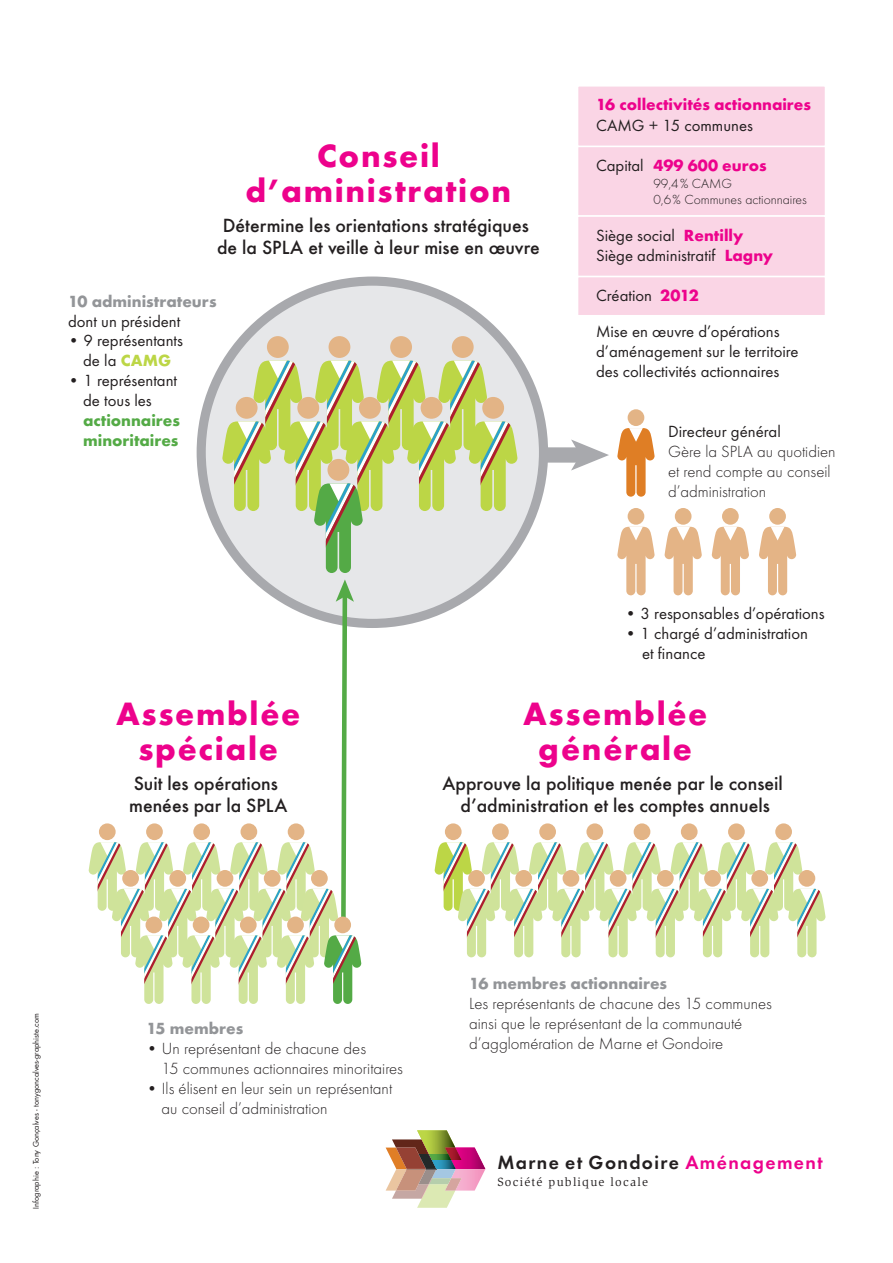
<style>
.page{position:relative;width:893px;height:1263px;background:#fff}
.page>*{position:absolute;margin:0;border:0;box-sizing:border-box;transform-origin:0 0}
.t1{font:700 33.6px/35.1px "Futura T";letter-spacing:.05em;color:#ed028c;text-align:center}
.t2{font:500 19.8px/21.3px "Futura T";color:#231f20}
.t3{font:600 19.65px "Futura T";letter-spacing:.07em;color:#231f20}
.t4{font:300 16.8px/19.8px "Futura T";color:#231f20}
.t5{font:16.8px/19.8px "Futura T";color:#231f20}
.t6{font:700 16.8px/20.9px "Futura T";color:#ed028c}
.t7{font:700 16.8px/19.8px "Futura T";color:#54aa46}
.t8{font:700 16.8px/19.8px "Futura T";color:#939598}
.t9{font:300 13.8px/16.8px "Futura T";color:#231f20}
.t10{font:12.3px "Slimbach";letter-spacing:.1em;color:#231f20}
.t11{font:7.5px "Futura";color:#231f20}
.s1{font-weight:400;color:#231f20}
.s2{font-weight:700;color:#bcd646}
.s3{font-weight:700;color:#ed028c}
.s4{font-weight:400}
.s5{font-weight:700;color:#939598}
.s6{color:#ed028c}
</style>
<div class="page">
<div style="left:521px;top:447px;width:61px;height:16px;background:#a8a9ad"></div>
<svg style="left:571px;top:439px;width:38px;height:31px"></svg>
<div style="left:201px;top:281px;width:342px;height:342px;background:#e6e7e9;border-radius:50%"></div>
<div style="left:197px;top:276px;width:351px;height:352px;border:9px solid #a8a9ad;border-radius:50%"></div>
<div style="left:577px;top:146px;width:249px;height:71px;background:#fad5e5;border:2px solid #fff"></div>
<div style="left:577px;top:215px;width:249px;height:62px;background:#fad5e5;border:2px solid #fff"></div>
<div style="left:578px;top:86px;width:247px;height:60px;background:#fad5e5"></div>
<div style="left:577px;top:85px;width:249px;height:62px;border:2px solid #fff"></div>
<div style="left:577px;top:276px;width:249px;height:40px;background:#fad5e5;border:2px solid #fff"></div>
<svg style="left:89px;top:579px;width:272px;height:425px"></svg>
<div style="left:334px;top:916px;width:17px;height:17px;background:#e3b486;border-radius:50%"></div>
<svg style="left:617px;top:428px;width:38px;height:69px"></svg>
<div style="left:628px;top:409px;width:16px;height:17px;background:#e3b486;border-radius:50%"></div>
<svg style="left:617px;top:527px;width:38px;height:68px"></svg>
<div style="left:628px;top:508px;width:16px;height:17px;background:#e3b486;border-radius:50%"></div>
<svg style="left:665px;top:527px;width:37px;height:68px"></svg>
<div style="left:675px;top:508px;width:16px;height:17px;background:#e3b486;border-radius:50%"></div>
<svg style="left:712px;top:527px;width:37px;height:68px"></svg>
<div style="left:722px;top:508px;width:17px;height:17px;background:#e3b486;border-radius:50%"></div>
<svg style="left:759px;top:527px;width:37px;height:68px"></svg>
<div style="left:769px;top:508px;width:17px;height:17px;background:#e3b486;border-radius:50%"></div>
<div style="left:445px;top:823px;width:17px;height:17px;background:#e3b486;border-radius:50%"></div>
<div style="left:492px;top:823px;width:17px;height:17px;background:#e3b486;border-radius:50%"></div>
<div style="left:539px;top:823px;width:17px;height:17px;background:#e3b486;border-radius:50%"></div>
<div style="left:586px;top:823px;width:17px;height:17px;background:#e3b486;border-radius:50%"></div>
<div style="left:634px;top:823px;width:16px;height:17px;background:#e3b486;border-radius:50%"></div>
<div style="left:681px;top:823px;width:17px;height:17px;background:#e3b486;border-radius:50%"></div>
<div style="left:728px;top:823px;width:17px;height:17px;background:#e3b486;border-radius:50%"></div>
<div style="left:775px;top:823px;width:17px;height:17px;background:#e3b486;border-radius:50%"></div>
<svg style="left:435px;top:842px;width:390px;height:115px"></svg>
<div style="left:799px;top:870px;width:16px;height:17px;background:#e3b486;border-radius:50%"></div>
<div style="left:267px;top:336px;width:22px;height:22px;background:#e3b486;border-radius:50%"></div>
<div style="left:329px;top:336px;width:21px;height:22px;background:#e3b486;border-radius:50%"></div>
<div style="left:390px;top:336px;width:22px;height:22px;background:#e3b486;border-radius:50%"></div>
<div style="left:452px;top:336px;width:22px;height:22px;background:#e3b486;border-radius:50%"></div>
<svg style="left:222px;top:361px;width:295px;height:212px"></svg>
<div style="left:327px;top:459px;width:22px;height:22px;background:#e3b486;border-radius:50%"></div>
<svg style="left:386px;top:1130px;width:99px;height:78px"></svg>
<p class="t1" style="left:245px;top:138px;width:267px">Conseil d’aministration</p>
<p class="t2" style="left:217px;top:215px;width:324px">Détermine les orientations stratégiques de la SPLA et veille à leur mise en œuvre</p>
<p class="t8" style="left:68px;top:291px;width:150px">10 administrateurs <span class="s1">dont un président</span></p>
<p class="t5" style="left:68px;top:331px;width:117px;text-align:center">• 9 représentants de la <span class="s2">CAMG</span></p>
<p class="t7" style="left:83px;top:371px;width:98px;text-indent:-15px"><span class="s1">• 1 représentant de tous les </span>actionnaires minoritaires</p>
<p class="t6" style="left:596px;top:94px;width:216px">16 collectivités actionnaires<br><span class="s1">CAMG + 15 communes</span></p>
<p class="t6" style="left:596px;top:155px;width:172px"><span class="s1">Capital</span> 499 600 euros</p>
<p class="t9" style="left:653px;top:175px;width:155px">99,4 % CAMG<br>0,6 % Communes actionnaires</p>
<p class="t5" style="left:596px;top:224px;width:179px;line-height:20.9px">Siège social <span class="s3">Rentilly<br></span>Siège administratif <span class="s3">Lagny</span></p>
<p class="t5" style="left:596px;top:285px;width:104px">Création <span class="s3">2012</span></p>
<p class="t5" style="left:596px;top:322px;width:204px">Mise en œuvre d’opérations d’aménagement sur le territoire des collectivités actionnaires</p>
<p class="t4" style="left:668px;top:422px;width:169px"><span class="s4">Directeur général<br></span>Gère la SPLA au quotidien et rend compte au conseil d’administration</p>
<p class="t5" style="left:625px;top:603px;width:201px">• 3 responsables d’opérations</p>
<p class="t5" style="left:642px;top:623px;width:167px;text-indent:-17px">• 1 chargé d’administration et finance</p>
<p class="t1" style="left:116px;top:696px;width:186px">Assemblée spéciale</p>
<p class="t2" style="left:129px;top:773px;width:160px">Suit les opérations menées par la SPLA</p>
<p class="t1" style="left:523px;top:696px;width:186px">Assemblée générale</p>
<p class="t2" style="left:442px;top:773px;width:342px;text-align:center">Approuve la politique menée par le conseil d’administration et les comptes annuels</p>
<p class="t11" style="left:31px;top:1209px;width:197px;rotate:-90deg">Infographie : Tony Gonçalves - tonygoncalves-graphiste.com</p>
<p class="t8" style="left:146px;top:1019px;width:98px">15 membres</p>
<p class="t4" style="left:162px;top:1038px;width:243px;text-indent:-15px">• Un représentant de chacune des<br>15 communes actionnaires minoritaires</p>
<p class="t4" style="left:162px;top:1078px;width:232px;text-indent:-15px">• Ils élisent en leur sein un représentant au conseil d’administration</p>
<p class="t4" style="left:469px;top:974px;width:304px"><span class="s5">16 membres actionnaires<br></span>Les représentants de chacune des 15 communes ainsi que le représentant de la communauté d’agglomération de Marne et Gondoire</p>
<p class="t3" style="left:497px;top:1151px;width:327px">Marne et Gondoire <span class="s6">Aménagement</span></p>
<p class="t10" style="left:497px;top:1174px;width:152px">Société publique locale</p>
</div>
